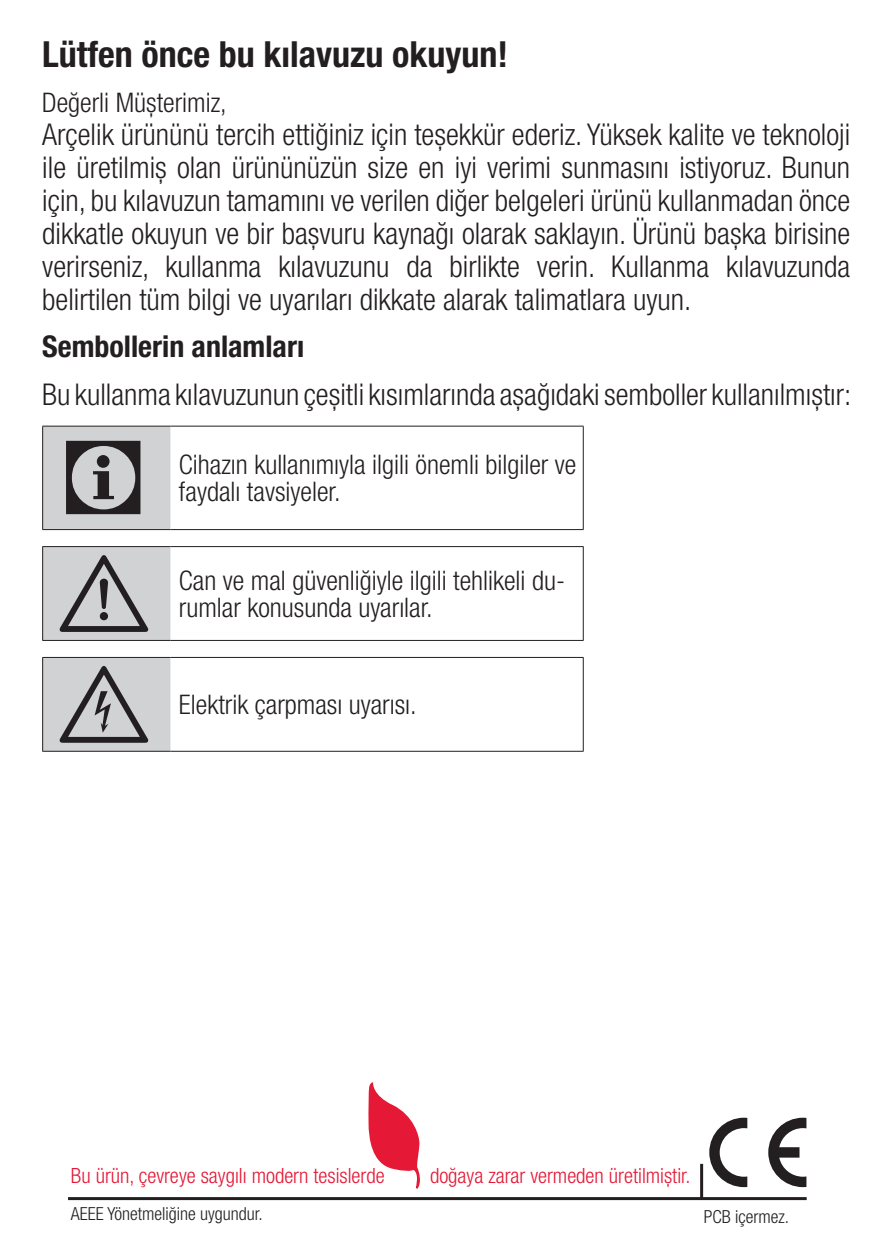
<style>
.page{position:relative;width:893px;height:1259px;background:#fff}
.page>*{position:absolute;margin:0;border:0;box-sizing:border-box;transform-origin:0 0}
.t1{font:108px "ZIWARNUN";color:#231f20}
.t2{font:96px "ZIWARNUN";color:#231f20}
.t3{font:700 condensed 36px "Helvetica Neue LT Pro";color:#231f20}
.t4{font:300 condensed 30px/33px "Helvetica Neue LT Pro";color:#231f20;text-align:justify}
.t5{font:700 condensed 30px "Helvetica Neue LT Pro";color:#231f20}
.t6{font:300 condensed 27px/27px "Helvetica Neue LT Pro";color:#231f20}
.t7{font:300 condensed 21px "Helvetica Neue LT Pro";color:#e51836}
.t8{font:300 condensed 18px "Helvetica Neue LT Pro";color:#231f20}
</style>
<div class="page">
<svg style="left:43px;top:427px;width:127px;height:324px;background:#d5d5d7"></svg>
<hr style="left:42px;top:425px;width:128px;height:2px;background:#231f20">
<hr style="left:42px;top:426px;width:1px;height:103px;background:#231f20">
<hr style="left:170px;top:425px;width:414px;height:2px;background:#231f20">
<hr style="left:583px;top:426px;width:1px;height:103px;background:#231f20">
<hr style="left:42px;top:529px;width:128px;height:1px;background:#231f20">
<hr style="left:170px;top:529px;width:414px;height:1px;background:#231f20">
<hr style="left:42px;top:546px;width:128px;height:1px;background:#231f20">
<hr style="left:42px;top:547px;width:1px;height:93px;background:#231f20">
<hr style="left:170px;top:546px;width:414px;height:1px;background:#231f20">
<hr style="left:583px;top:547px;width:1px;height:93px;background:#231f20">
<hr style="left:42px;top:640px;width:128px;height:1px;background:#231f20">
<hr style="left:170px;top:640px;width:414px;height:1px;background:#231f20">
<hr style="left:42px;top:658px;width:1px;height:93px;background:#231f20">
<hr style="left:583px;top:658px;width:1px;height:93px;background:#231f20">
<hr style="left:42px;top:751px;width:128px;height:1px;background:#231f20">
<hr style="left:170px;top:751px;width:414px;height:1px;background:#231f20">
<hr style="left:42px;top:657px;width:128px;height:1px;background:#231f20">
<hr style="left:170px;top:657px;width:414px;height:1px;background:#231f20">
<hr style="left:68px;top:1197px;width:739px;height:3px;background:#231f20">
<hr style="left:700px;top:1163px;width:3px;height:35px;background:#231f20">
<svg style="left:368px;top:1082px;width:52px;height:106px"></svg>
<svg style="left:709px;top:1117px;width:38px;height:70px"></svg>
<svg style="left:768px;top:1117px;width:38px;height:70px"></svg>
<p class="t3" style="left:42px;top:33px;width:467px">Lütfen önce bu kılavuzu okuyun!</p>
<p class="t6" style="left:42px;top:89px;width:186px">Değerli Müşterimiz,</p>
<p class="t4" style="left:42px;top:118px;width:809px">Arçelik ürününü tercih ettiğiniz için teşekkür ederiz. Yüksek kalite ve teknoloji ile üretilmiş olan ürününüzün size en iyi verimi sunmasını istiyoruz. Bunun için, bu kılavuzun tamamını ve verilen diğer belgeleri ürünü kullanmadan önce dikkatle okuyun ve bir başvuru kaynağı olarak saklayın. Ürünü başka birisine verirseniz, kullanma kılavuzunu da birlikte verin. Kullanma kılavuzunda belirtilen tüm bilgi ve uyarıları dikkate alarak talimatlara uyun.</p>
<p class="t5" style="left:42px;top:328px;width:263px">Sembollerin anlamları</p>
<p class="t4" style="left:42px;top:378px;width:810px">Bu kullanma kılavuzunun çeşitli kısımlarında aşağıdaki semboller kullanılmıştır:</p>
<h1 class="t1" style="left:60px;top:420px;width:94px">C</h1>
<p class="t6" style="left:179px;top:451px;width:399px">Cihazın kullanımıyla ilgili önemli bilgiler ve faydalı tavsiyeler.</p>
<h2 class="t2" style="left:60px;top:542px;width:94px">A</h2>
<h2 class="t2" style="left:60px;top:653px;width:94px">B</h2>
<p class="t6" style="left:179px;top:566px;width:388px">Can ve mal güvenliğiyle ilgili tehlikeli du&shy;rumlar konusunda uyarılar.</p>
<p class="t6" style="left:179px;top:691px;width:239px">Elektrik çarpması uyarısı.</p>
<p class="t7" style="left:71px;top:1163px;width:315px">Bu ürün, çevreye saygılı modern tesislerde</p>
<p class="t7" style="left:430px;top:1163px;width:262px">doğaya zarar vermeden üretilmiştir.</p>
<p class="t8" style="left:71px;top:1202px;width:193px">AEEE Yönetmeliğine uygundur.</p>
<p class="t8" style="left:704px;top:1206px;width:87px">PCB içermez.</p>
</div>
